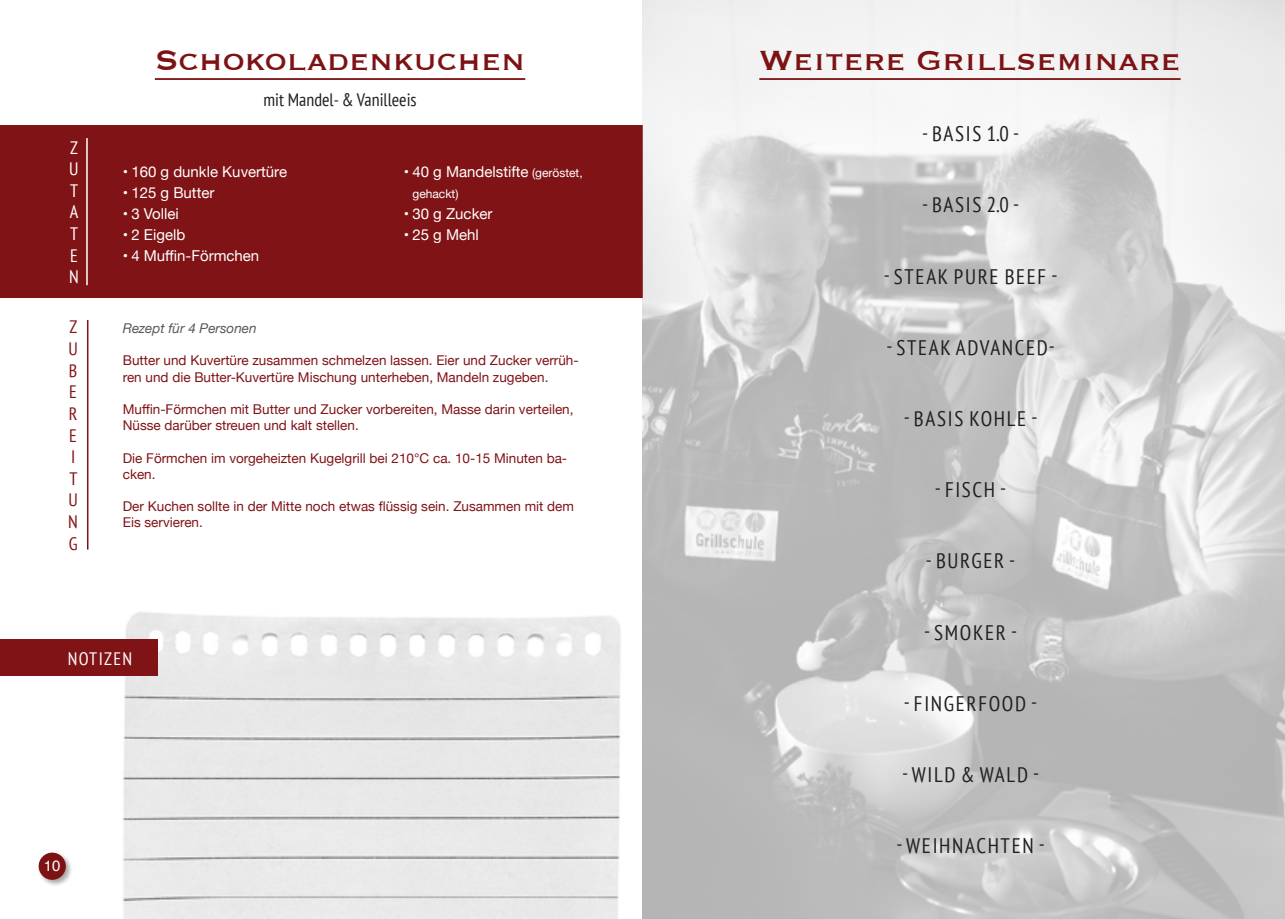
<style>
.page{position:relative;width:1285px;height:919px;background:#fff}
.page>*{position:absolute;margin:0;border:0;box-sizing:border-box;transform-origin:0 0}
.t1{font:36px "Copperplate";color:#7c1214}
.t2{font:condensed 21px "PT Sans";letter-spacing:.08em;color:#231f20}
.t3{font:condensed 18px "PT Sans";color:#231f20}
.t4{font:condensed 18px "PT Sans";letter-spacing:.075em;color:#fff}
.t5{font:condensed 18px "PT Sans";color:#801316}
.t6{font:15px "Helvetica Neue";color:#fff}
.t7{font:15px "Helvetica";color:#fff}
.t8{font:13.5px/16.2px "Helvetica Neue";color:#801316}
.t9{font:italic 13.5px "Helvetica Neue";color:#57585a}
.t10{font:12px "Helvetica Neue";color:#fff}
.s1{font-size:12px}
</style>
<div class="page">
<img style="left:122px;top:612px;width:499px;height:306px">
<div style="left:0;top:639px;width:157px;height:37px;background:#801316"></div>
<div style="left:37px;top:850px;width:36px;height:37px;background:#231f20;opacity:.4"></div>
<div style="left:39px;top:852px;width:27px;height:27px;background:#7c1214;border-radius:50%"></div>
<div style="left:0;top:125px;width:642px;height:173px;background:#801316"></div>
<hr style="left:155px;top:78px;width:370px;height:2px;background:#7c1214">
<hr style="left:86px;top:138px;width:2px;height:147px;background:#fff">
<hr style="left:87px;top:320px;width:1px;height:229px;background:#7c1214">
<img style="left:642px;top:0;width:642px;height:918px">
<hr style="left:759px;top:78px;width:421px;height:2px;background:#7c1214">
<p class="t4" style="left:70px;top:136px;width:9px">Z</p>
<p class="t4" style="left:69px;top:157px;width:11px">U</p>
<p class="t4" style="left:70px;top:179px;width:10px">T</p>
<p class="t4" style="left:70px;top:200px;width:10px">A</p>
<p class="t4" style="left:70px;top:222px;width:10px">T</p>
<p class="t4" style="left:70px;top:244px;width:9px">E</p>
<p class="t4" style="left:69px;top:265px;width:11px">N</p>
<p class="t5" style="left:69px;top:315px;width:9px">Z</p>
<p class="t5" style="left:68px;top:337px;width:11px">U</p>
<p class="t5" style="left:69px;top:359px;width:10px">B</p>
<p class="t5" style="left:69px;top:380px;width:9px">E</p>
<p class="t5" style="left:69px;top:402px;width:10px">R</p>
<p class="t5" style="left:69px;top:423px;width:9px">E</p>
<p class="t5" style="left:71px;top:445px;width:6px">I</p>
<p class="t5" style="left:69px;top:467px;width:10px">T</p>
<p class="t5" style="left:68px;top:488px;width:11px">U</p>
<p class="t5" style="left:68px;top:510px;width:11px">N</p>
<p class="t5" style="left:69px;top:531px;width:10px">G</p>
<p class="t1" style="left:155px;top:37px;width:372px">Schokoladenkuchen</p>
<p class="t3" style="left:263px;top:88px;width:155px">mit Mandel- &amp; Vanilleeis</p>
<p class="t6" style="left:123px;top:161px;width:166px">• 160 g dunkle Kuvertüre</p>
<p class="t6" style="left:123px;top:182px;width:93px">• 125 g Butter</p>
<p class="t6" style="left:123px;top:203px;width:58px">• 3 Vollei</p>
<p class="t6" style="left:123px;top:224px;width:64px">• 2 Eigelb</p>
<p class="t6" style="left:123px;top:245px;width:138px">• 4 Muffin-Förmchen</p>
<p class="t6" style="left:404px;top:161px;width:180px">• 40 g Mandelstifte <span class="s1">(geröstet,</span></p>
<p class="t10" style="left:412px;top:185px;width:48px">gehackt)</p>
<p class="t6" style="left:404px;top:203px;width:90px">• 30 g Zucker</p>
<p class="t6" style="left:404px;top:224px;width:76px">• 25 g Mehl</p>
<p class="t9" style="left:123px;top:318px;width:135px">Rezept für 4 Personen</p>
<p class="t8" style="left:123px;top:353px;width:457px">Butter und Kuvertüre zusammen schmelzen lassen. Eier und Zucker verrüh&shy;ren und die Butter-Kuvertüre Mischung unterheben, Mandeln zugeben.</p>
<p class="t8" style="left:123px;top:402px;width:452px">Muffin-Förmchen mit Butter und Zucker vorbereiten, Masse darin verteilen,<br>Nüsse darüber streuen und kalt stellen.</p>
<p class="t8" style="left:123px;top:450px;width:446px">Die Förmchen im vorgeheizten Kugelgrill bei 210°C ca. 10-15 Minuten ba&shy;cken.</p>
<p class="t8" style="left:123px;top:499px;width:452px">Der Kuchen sollte in der Mitte noch etwas flüssig sein. Zusammen mit dem<br>Eis servieren.</p>
<p class="t4" style="left:68px;top:646px;width:66px">NOTIZEN</p>
<p class="t7" style="left:44px;top:853px;width:18px">10</p>
<p class="t1" style="left:759px;top:37px;width:423px">Weitere Grillseminare</p>
<p class="t2" style="left:921px;top:120px;width:99px">- BASIS 1.0 -</p>
<p class="t2" style="left:921px;top:191px;width:99px">- BASIS 2.0 -</p>
<p class="t2" style="left:883px;top:263px;width:175px">- STEAK PURE BEEF -</p>
<p class="t2" style="left:886px;top:334px;width:170px">- STEAK ADVANCED-</p>
<p class="t2" style="left:903px;top:405px;width:135px">- BASIS KOHLE -</p>
<p class="t2" style="left:934px;top:476px;width:73px">- FISCH -</p>
<p class="t2" style="left:925px;top:547px;width:91px">- BURGER -</p>
<p class="t2" style="left:924px;top:618px;width:94px">- SMOKER -</p>
<p class="t2" style="left:903px;top:689px;width:135px">- FINGERFOOD -</p>
<p class="t2" style="left:901px;top:761px;width:138px">- WILD &amp; WALD -</p>
<p class="t2" style="left:896px;top:832px;width:150px">- WEIHNACHTEN -</p>
</div>
